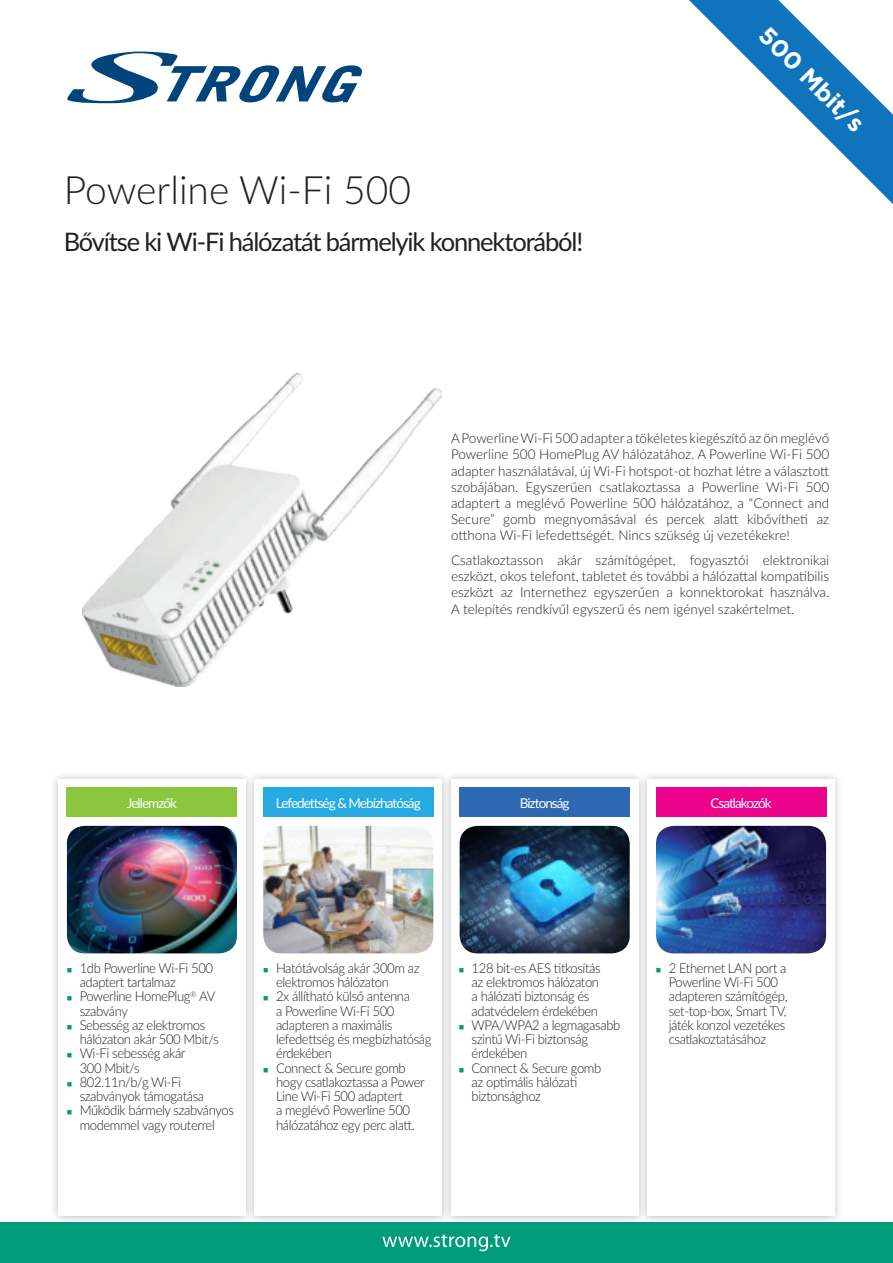
<style>
.page{position:relative;width:893px;height:1263px;background:#fff}
.page>*{position:absolute;margin:0;border:0;box-sizing:border-box;transform-origin:0 0}
.t1{font:300 39px "Lato";color:#231f20}
.t2{font:25.5px "Lato";letter-spacing:-.045em;color:#231f20}
.t3{font:700 24.15px "Gotham";color:#fff}
.t4{font:300 13.5px/14.2px "Lato";letter-spacing:-.03em;color:#231f20}
.t5{font:13.5px "Lato";letter-spacing:-.07em;color:#fff}
</style>
<div class="page">
<svg style="left:689px;top:0;width:204px;height:204px"></svg>
<svg style="left:67px;top:52px;width:295px;height:52px"></svg>
<div style="left:50px;top:771px;width:204px;height:453px;background:#231f20;opacity:.3"></div>
<div style="left:58px;top:779px;width:187px;height:437px;background:#fff"></div>
<div style="left:246px;top:771px;width:204px;height:453px;background:#231f20;opacity:.3"></div>
<div style="left:255px;top:779px;width:187px;height:437px;background:#fff"></div>
<div style="left:443px;top:771px;width:204px;height:453px;background:#231f20;opacity:.3"></div>
<div style="left:451px;top:779px;width:187px;height:437px;background:#fff"></div>
<div style="left:639px;top:771px;width:204px;height:453px;background:#231f20;opacity:.3"></div>
<div style="left:647px;top:779px;width:188px;height:437px;background:#fff"></div>
<img style="left:460px;top:826px;width:170px;height:127px">
<img style="left:67px;top:826px;width:170px;height:127px">
<img style="left:263px;top:826px;width:170px;height:127px">
<img style="left:656px;top:826px;width:170px;height:127px">
<img style="left:83px;top:373px;width:359px;height:314px">
<div style="left:0;top:1222px;width:893px;height:41px;background:#009b7a"></div>
<svg style="left:382px;top:1234px;width:129px;height:17px"></svg>
<div style="left:67px;top:787px;width:170px;height:30px;background:#8bc63e"></div>
<div style="left:263px;top:787px;width:170px;height:30px;background:#26aae1"></div>
<div style="left:460px;top:787px;width:170px;height:30px;background:#2e68b3"></div>
<div style="left:656px;top:787px;width:170px;height:30px;background:#ed028c"></div>
<h1 class="t1" style="left:64px;top:175px;width:349px">Powerline Wi-Fi 500</h1>
<h2 class="t2" style="left:64px;top:224px;width:521px">Bővítse ki Wi-Fi hálózatát bármelyik konnektorából!</h2>
<h3 class="t3" style="left:771px;top:23px;width:139px;rotate:45deg">500 Mbit/s</h3>
<p class="t4" style="left:451px;top:430px;width:380px;line-height:16.2px;text-align:justify">A Powerline Wi-Fi 500 adapter a tökéletes kiegészítő az ön meglévő Powerline 500 HomePlug AV hálózatához. A Powerline Wi-Fi 500 adapter használatával, új Wi-Fi hotspot-ot hozhat létre a választott szobájában. Egyszerűen csatlakoztassa a Powerline Wi-Fi 500 adaptert a meglévő Powerline 500 hálózatához, a “Connect and Secure” gomb megnyomásával és percek alatt kibővítheti az otthona Wi-Fi lefedettségét. Nincs szükség új vezetékekre!</p>
<p class="t4" style="left:451px;top:552px;width:380px;line-height:16.2px;text-align:justify">Csatlakoztasson akár számítógépet, fogyasztói elektronikai eszközt, okos telefont, tabletet és további a hálózattal kompatibilis eszközt az Internethez egyszerűen a konnektorokat használva.<br>A telepítés rendkívűl egyszerű és nem igényel szakértelmet.</p>
<p class="t5" style="left:127px;top:793px;width:52px">Jellemzők</p>
<p class="t5" style="left:276px;top:793px;width:146px">Lefedettség &amp; Mebízhatóság</p>
<p class="t5" style="left:520px;top:793px;width:51px">Biztonság</p>
<p class="t5" style="left:710px;top:793px;width:63px">Csatlakozók</p>
<p class="t4" style="left:80px;top:962px;width:156px">1db Powerline Wi-Fi 500 adaptert tartalmaz<br>Powerline HomePlug<sup>®</sup> AV szabvány<br>Sebesség az elektromos hálózaton akár 500 Mbit/s<br>Wi-Fi sebesség akár<br>300 Mbit/s<br>802.11n/b/g Wi-Fi szabványok támogatása<br>Működik bármely szabványos modemmel vagy routerrel</p>
<p class="t4" style="left:276px;top:960px;width:157px">Hatótávolság akár 300m az elektromos hálózaton<br>2x állítható külső antenna<br>a Powerline Wi-Fi 500 adapteren a maximális lefedettség és megbízhatóság érdekében<br>Connect &amp; Secure gomb hogy csatlakoztassa a Power<br>Line Wi-Fi 500 adaptert<br>a meglévő Powerline 500 hálózatához egy perc alatt.</p>
<p class="t4" style="left:472px;top:960px;width:150px">128 bit-es AES titkosítás<br>az elektromos hálózaton<br>a hálózati biztonság és adatvédelem érdekében<br>WPA/WPA2 a legmagasabb szintű Wi-Fi biztonság érdekében<br>Connect &amp; Secure gomb<br>az optimális hálózati biztonsághoz</p>
<p class="t4" style="left:669px;top:960px;width:120px">2 Ethernet LAN port a<br>Powerline Wi-Fi 500 adapteren számítógép, set-top-box, Smart TV, játék konzol vezetékes csatlakoztatásához</p>
</div>
